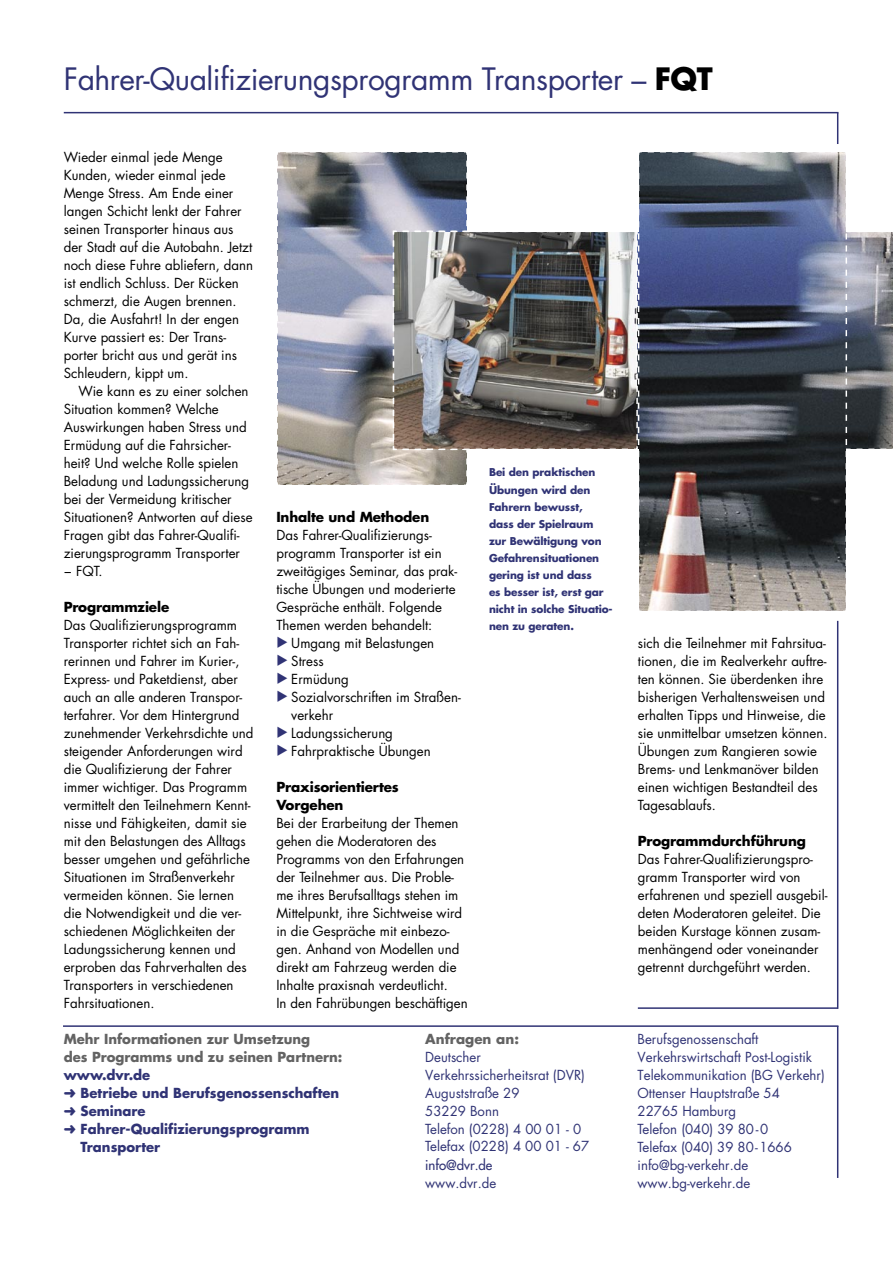
<style>
.page{position:relative;width:893px;height:1263px;background:#fff}
.page>*{position:absolute;margin:0;border:0;box-sizing:border-box;transform-origin:0 0}
.t1{font:30px "Futura";letter-spacing:-.015em;color:#303375}
.t2{font:13.5px/18px "Futura";color:#000}
.t3{font:13.5px/18px "Futura";color:#303375}
.t4{font:700 13.5px "Futura";color:#303375}
.t5{font:700 13.5px/18px "Futura";letter-spacing:-.01em;color:#000}
.t6{font:700 13.5px/18px "Futura";color:#636363}
.t7{font:13.5px "Futura";color:#303375}
.t8{font:700 10.5px/17.1px "Futura";letter-spacing:-.01em;color:#303375}
.s1{font-weight:700;color:#000}
.s2{color:#303375}
</style>
<div class="page">
<hr style="left:64px;top:112px;width:774px;height:1px;background:#303375">
<hr style="left:837px;top:622px;width:1px;height:386px;background:#303375">
<hr style="left:638px;top:1007px;width:200px;height:2px;background:#303375">
<hr style="left:64px;top:1025px;width:774px;height:2px;background:#303375">
<hr style="left:837px;top:1026px;width:1px;height:152px;background:#303375">
<hr style="left:837px;top:113px;width:1px;height:31px;background:#303375">
<svg style="left:277px;top:152px;width:190px;height:333px;background:#9b9da7"></svg>
<svg style="left:639px;top:152px;width:207px;height:459px;background:#afadab"></svg>
<svg style="left:286px;top:158px;width:607px;height:447px"></svg>
<img style="left:392px;top:230px;width:247px;height:221px">
<h1 class="t1" style="left:64px;top:58px;width:650px">Fahrer-Qualifizierungsprogramm Transporter – <span class="s1">FQT</span></h1>
<p class="t2" style="left:64px;top:148px;width:191px">Wieder einmal jede Menge<br>Kunden, wieder einmal jede<br>Menge Stress. Am Ende einer langen Schicht lenkt der Fahrer seinen Transporter hinaus aus der Stadt auf die Autobahn. Jetzt noch diese Fuhre abliefern, dann ist endlich Schluss. Der Rücken schmerzt, die Augen brennen.<br>Da, die Ausfahrt! In der engen<br>Kurve passiert es: Der Trans&shy;porter bricht aus und gerät ins<br>Schleudern, kippt um.</p>
<p class="t2" style="left:64px;top:382px;width:190px;text-indent:15px">Wie kann es zu einer solchen<br>Situation kommen? Welche<br>Auswirkungen haben Stress und<br>Ermüdung auf die Fahrsicher&shy;heit? Und welche Rolle spielen<br>Beladung und Ladungssicherung bei der Vermeidung kritischer<br>Situationen? Antworten auf diese<br>Fragen gibt das Fahrer-Qualifi&shy;zierungsprogramm Transporter<br>− FQT.</p>
<p class="t5" style="left:64px;top:598px;width:107px">Programmziele</p>
<p class="t2" style="left:64px;top:616px;width:191px">Das Qualifizierungsprogramm<br>Transporter richtet sich an Fah&shy;rerinnen und Fahrer im Kurier-,<br>Express- und Paketdienst, aber auch an alle anderen Transpor&shy;terfahrer. Vor dem Hintergrund zunehmender Verkehrsdichte und steigender Anforderungen wird die Qualifizierung der Fahrer immer wichtiger. Das Programm vermittelt den Teilnehmern Kennt&shy;nisse und Fähigkeiten, damit sie mit den Belastungen des Alltags besser umgehen und gefährliche<br>Situationen im Straßenverkehr vermeiden können. Sie lernen die Notwendigkeit und die ver&shy;schiedenen Möglichkeiten der<br>Ladungssicherung kennen und erproben das Fahrverhalten des<br>Transporters in verschiedenen<br>Fahrsituationen.</p>
<p class="t5" style="left:276px;top:508px;width:154px">Inhalte und Methoden</p>
<p class="t2" style="left:276px;top:526px;width:182px">Das Fahrer-Qualifizierungs&shy;programm Transporter ist ein zweitägiges Seminar, das prak&shy;tische Übungen und moderierte<br>Gespräche enthält. Folgende<br>Themen werden behandelt:</p>
<p class="t2" style="left:276px;top:634px;width:159px"><span class="s2">◆</span> Umgang mit Belastungen</p>
<p class="t2" style="left:276px;top:652px;width:49px"><span class="s2">◆</span> Stress</p>
<p class="t2" style="left:276px;top:670px;width:74px"><span class="s2">◆</span> Ermüdung</p>
<p class="t2" style="left:291px;top:688px;width:171px;text-indent:-15px"><span class="s2">◆</span> Sozialvorschriften im Straßen&shy;verkehr</p>
<p class="t2" style="left:276px;top:724px;width:118px"><span class="s2">◆</span> Ladungssicherung</p>
<p class="t2" style="left:276px;top:742px;width:156px"><span class="s2">◆</span> Fahrpraktische Übungen</p>
<p class="t5" style="left:276px;top:778px;width:124px">Praxisorientiertes<br>Vorgehen</p>
<p class="t2" style="left:276px;top:814px;width:193px">Bei der Erarbeitung der Themen gehen die Moderatoren des<br>Programms von den Erfahrungen der Teilnehmer aus. Die Proble&shy;me ihres Berufsalltags stehen im<br>Mittelpunkt, ihre Sichtweise wird in die Gespräche mit einbezo&shy;gen. Anhand von Modellen und direkt am Fahrzeug werden die<br>Inhalte praxisnah verdeutlicht.<br>In den Fahrübungen beschäftigen</p>
<p class="t8" style="left:489px;top:464px;width:125px">Bei den praktischen<br>Übungen wird den<br>Fahrern bewusst,<br>dass der Spielraum zur Bewältigung von<br>Gefahrensituationen gering ist und dass<br>es besser ist, erst gar nicht in solche Situatio&shy;nen zu geraten.</p>
<p class="t6" style="left:64px;top:1030px;width:280px">Mehr Informationen zur Umsetzung<br>des Programms und zu seinen Partnern:</p>
<p class="t4" style="left:64px;top:1066px;width:88px">www.dvr.de</p>
<p class="t4" style="left:64px;top:1084px;width:277px">➜ Betriebe und Berufsgenossenschaften</p>
<p class="t4" style="left:64px;top:1102px;width:83px">➜ Seminare</p>
<p class="t4" style="left:64px;top:1120px;width:247px">➜ Fahrer-Qualifizierungsprogramm</p>
<p class="t4" style="left:81px;top:1138px;width:81px">Transporter</p>
<p class="t6" style="left:425px;top:1030px;width:95px">Anfragen an:</p>
<p class="t3" style="left:425px;top:1048px;width:165px">Deutscher<br>Verkehrssicherheitsrat (DVR)<br>Auguststraße 29<br>53229 Bonn<br>Telefon (0228) 4 00 01 - 0<br>Telefax (0228) 4 00 01 - 67</p>
<p class="t7" style="left:425px;top:1156px;width:69px">info@dvr.de</p>
<p class="t3" style="left:425px;top:1174px;width:73px">www.dvr.de</p>
<p class="t2" style="left:638px;top:634px;width:191px">sich die Teilnehmer mit Fahrsitua&shy;tionen, die im Realverkehr auftre&shy;ten können. Sie überdenken ihre bisherigen Verhaltensweisen und erhalten Tipps und Hinweise, die sie unmittelbar umsetzen können.<br>Übungen zum Rangieren sowie<br>Brems- und Lenkmanöver bilden einen wichtigen Bestandteil des<br>Tagesablaufs.</p>
<p class="t5" style="left:638px;top:832px;width:170px">Programmdurchführung</p>
<p class="t2" style="left:638px;top:850px;width:191px">Das Fahrer-Qualifizierungspro&shy;gramm Transporter wird von erfahrenen und speziell ausgebil&shy;deten Moderatoren geleitet. Die beiden Kurstage können zusam&shy;menhängend oder voneinander getrennt durchgeführt werden.</p>
<p class="t3" style="left:638px;top:1030px;width:189px">Berufsgenossenschaft<br>Verkehrswirtschaft Post-Logistik<br>Telekommunikation (BG Verkehr)<br>Ottenser Hauptstraße 54<br>22765 Hamburg<br>Telefon (040) 39 80-0<br>Telefax (040) 39 80-1666 info@bg-verkehr.de www.bg-verkehr.de</p>
</div>
